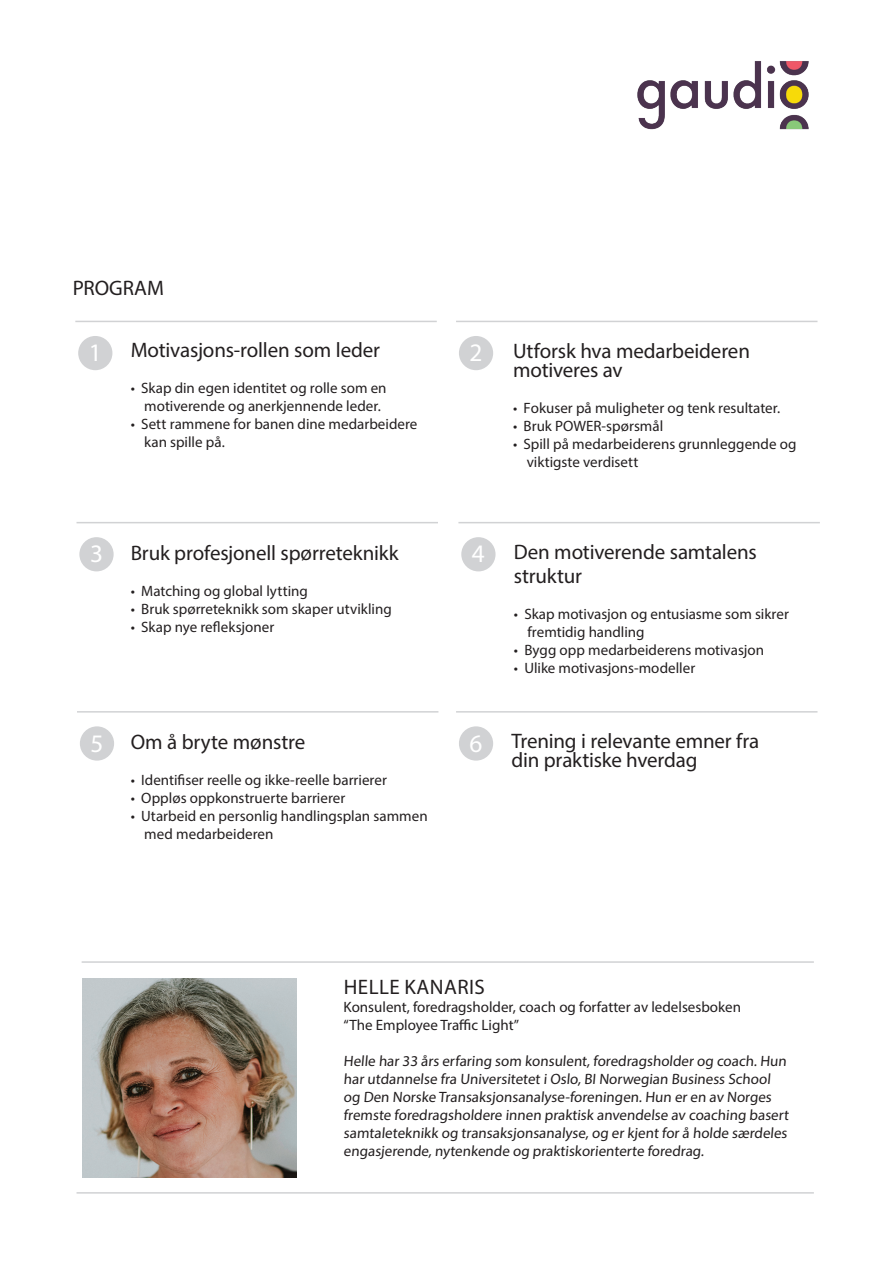
<style>
.page{position:relative;width:893px;height:1263px;background:#fff}
.page>*{position:absolute;margin:0;border:0;box-sizing:border-box;transform-origin:0 0}
.t1{font:25.2px "Myriad Pro";color:#fff}
.t2{font:21px/19.5px "Myriad Pro";letter-spacing:-.005em;color:#231f20}
.t3{font:21px "Myriad Pro";letter-spacing:.02em;color:#231f20}
.t4{font:15px/18px "Myriad Pro";color:#231f20}
.t5{font:15px/18px "Myriad Pro";letter-spacing:-.105em;color:#231f20}
</style>
<div class="page">
<hr style="left:456px;top:321px;width:361px;height:1px;background:#d1d2d4">
<hr style="left:75px;top:321px;width:362px;height:1px;background:#d1d2d4">
<hr style="left:456px;top:711px;width:361px;height:2px;background:#d1d2d4">
<hr style="left:458px;top:522px;width:362px;height:1px;background:#d1d2d4">
<hr style="left:77px;top:522px;width:361px;height:1px;background:#d1d2d4">
<hr style="left:77px;top:711px;width:361px;height:2px;background:#d1d2d4">
<div style="left:459px;top:336px;width:34px;height:34px;background:#d1d2d4;border-radius:50%"></div>
<div style="left:78px;top:336px;width:34px;height:34px;background:#d1d2d4;border-radius:50%"></div>
<div style="left:459px;top:726px;width:34px;height:35px;background:#d1d2d4;border-radius:50%"></div>
<div style="left:461px;top:537px;width:35px;height:34px;background:#d1d2d4;border-radius:50%"></div>
<div style="left:79px;top:537px;width:35px;height:34px;background:#d1d2d4;border-radius:50%"></div>
<div style="left:80px;top:726px;width:34px;height:35px;background:#d1d2d4;border-radius:50%"></div>
<hr style="left:82px;top:961px;width:732px;height:2px;background:#d1d2d4">
<img style="left:83px;top:979px;width:213px;height:199px">
<hr style="left:77px;top:1192px;width:737px;height:1px;background:#d1d2d4">
<img style="left:637px;top:61px;width:172px;height:69px">
<h2 class="t2" style="left:73px;top:278px;width:92px">PROGRAM</h2>
<h2 class="t2" style="left:131px;top:340px;width:251px">Motivasjons-rollen som leder</h2>
<p class="t4" style="left:131px;top:379px;width:257px;text-align:center">• Skap din egen identitet og rolle som en motiverende og anerkjennende leder.</p>
<p class="t4" style="left:144px;top:415px;width:275px;text-indent:-14px">• Sett rammene for banen dine medarbeidere kan spille på.</p>
<h1 class="t1" style="left:89px;top:337px;width:14px">1</h1>
<h1 class="t1" style="left:470px;top:337px;width:14px">2</h1>
<h2 class="t2" style="left:513px;top:341px;width:238px">Utforsk hva medarbeideren motiveres av</h2>
<p class="t4" style="left:513px;top:399px;width:269px">• Fokuser på muligheter og tenk resultater.</p>
<p class="t4" style="left:513px;top:417px;width:152px">• Bruk POWER-spørsmål</p>
<p class="t4" style="left:527px;top:435px;width:271px;text-indent:-14px">• Spill på medarbeiderens grunnleggende og viktigste verdisett</p>
<h2 class="t2" style="left:131px;top:542px;width:269px">Bruk profesjonell spørreteknikk</h2>
<p class="t4" style="left:131px;top:581px;width:179px">• Matching og global lytting</p>
<p class="t4" style="left:131px;top:599px;width:263px">• Bruk spørreteknikk som skaper utvikling</p>
<p class="t4" style="left:131px;top:617px;width:145px">• Skap nye refleksjoner</p>
<h1 class="t1" style="left:90px;top:538px;width:14px">3</h1>
<h1 class="t1" style="left:472px;top:538px;width:14px">4</h1>
<h2 class="t2" style="left:514px;top:539px;width:244px;line-height:24px">Den motiverende samtalens struktur</h2>
<p class="t4" style="left:527px;top:605px;width:263px;text-indent:-14px">• Skap motivasjon og entusiasme som sikrer fremtidig handling</p>
<p class="t4" style="left:514px;top:641px;width:252px">• Bygg opp medarbeiderens motivasjon</p>
<p class="t4" style="left:514px;top:659px;width:183px">• Ulike motivasjons-modeller</p>
<h1 class="t1" style="left:90px;top:728px;width:14px">5</h1>
<h2 class="t2" style="left:131px;top:731px;width:176px">Om å bryte mønstre</h2>
<p class="t4" style="left:131px;top:770px;width:258px">• Identifiser reelle og ikke-reelle barrierer</p>
<p class="t4" style="left:131px;top:788px;width:216px">• Oppløs oppkonstruerte barrierer</p>
<p class="t4" style="left:144px;top:806px;width:285px;text-indent:-14px">• Utarbeid en personlig handlingsplan sammen med medarbeideren</p>
<h1 class="t1" style="left:470px;top:728px;width:14px">6</h1>
<h2 class="t2" style="left:511px;top:731px;width:249px">Trening i relevante emner fra din praktiske hverdag</h2>
<h2 class="t3" style="left:344px;top:974px;width:123px">Helle Kanaris</h2>
<p class="t4" style="left:344px;top:998px;width:399px">Konsulent, foredragsholder, coach og forfatter av ledelsesboken “The Employee Traffic Light”</p>
<p class="t5" style="left:344px;top:1052px;width:448px">Helle har 33 års erfaring som konsulent, foredragsholder og coach. Hun har utdannelse fra Universitetet i Oslo, BI Norwegian Business School og Den Norske Transaksjonsanalyse-foreningen. Hun er en av Norges fremste foredragsholdere innen praktisk anvendelse av coaching basert samtaleteknikk og transaksjonsanalyse, og er kjent for å holde særdeles engasjerende, nytenkende og praktiskorienterte foredrag.</p>
</div>
